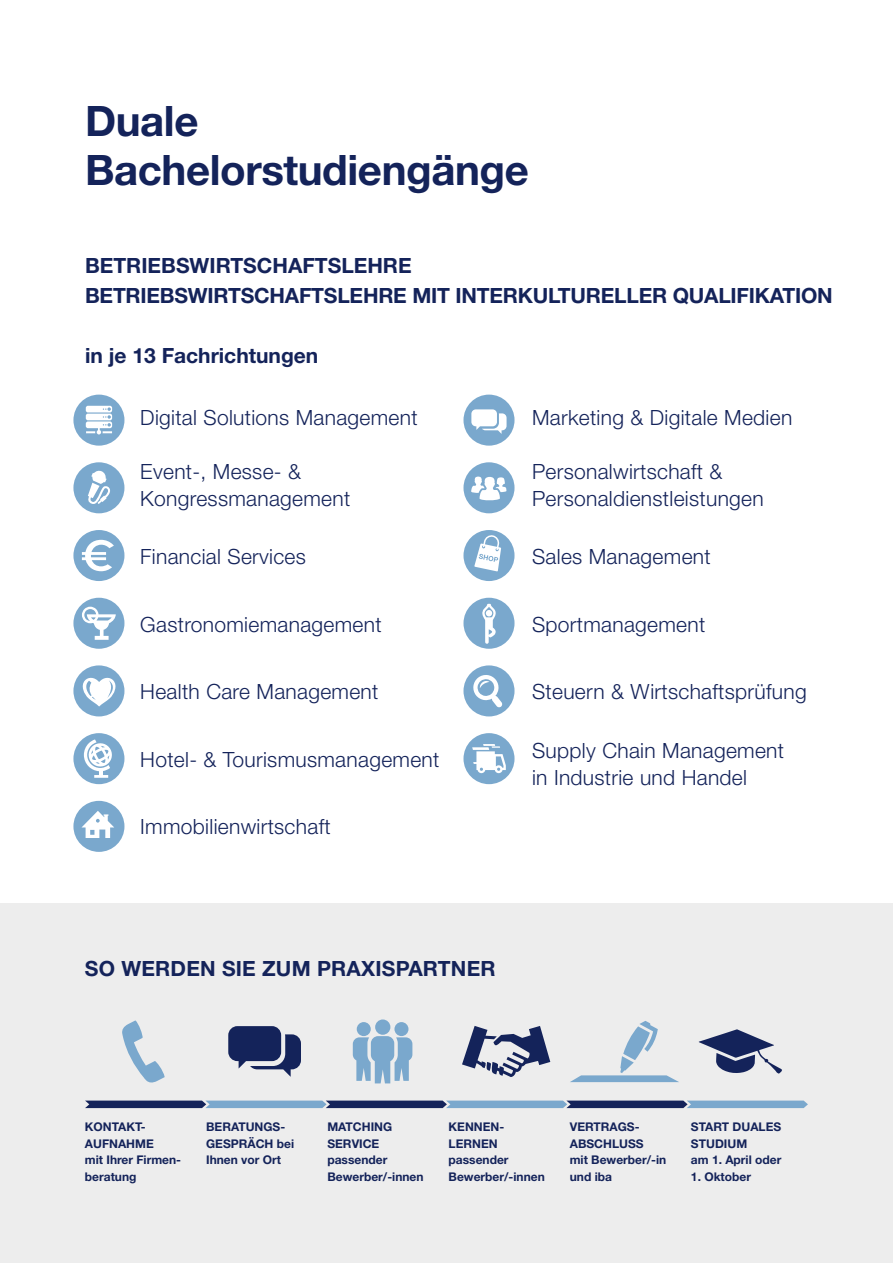
<style>
.page{position:relative;width:893px;height:1263px;background:#fff}
.page>*{position:absolute;margin:0;border:0;box-sizing:border-box;transform-origin:0 0}
.Seitenheadline{font:700 42px "Helvetica Neue LT Std";letter-spacing:-.01em;color:#14235a}
.Copy_9_light{font:300 21px/27px "Helvetica Neue LT Std";letter-spacing:.015em;color:#14235a}
.Seitenheadline-2{font:700 21px "Helvetica Neue LT Std";letter-spacing:-.01em;color:#14235a}
.Tabelle_7_5_Bold{font:700 21px "Helvetica Neue LT Std";letter-spacing:.01em;color:#14235a}
.Tabelle_7_5_Bold-2{font:700 12px/16.5px "Helvetica Neue LT Std";color:#14235a}
</style>
<div class="page">
<div style="left:0;top:904px;width:893px;height:359px;background:#ededed"></div>
<div style="left:73px;top:395px;width:51px;height:51px;background:#7aa8cd;border-radius:50%"></div>
<svg style="left:86px;top:406px;width:26px;height:28px"></svg>
<div style="left:463px;top:395px;width:51px;height:51px;background:#7aa8cd;border-radius:50%"></div>
<div style="left:73px;top:462px;width:51px;height:51px;background:#7aa8cd;border-radius:50%"></div>
<div style="left:463px;top:462px;width:51px;height:51px;background:#7aa8cd;border-radius:50%"></div>
<div style="left:73px;top:530px;width:51px;height:51px;background:#7aa8cd;border-radius:50%"></div>
<div style="left:463px;top:530px;width:51px;height:51px;background:#7aa8cd;border-radius:50%"></div>
<div style="left:73px;top:598px;width:51px;height:51px;background:#7aa8cd;border-radius:50%"></div>
<div style="left:463px;top:598px;width:51px;height:51px;background:#7aa8cd;border-radius:50%"></div>
<div style="left:73px;top:665px;width:51px;height:51px;background:#7aa8cd;border-radius:50%"></div>
<div style="left:463px;top:665px;width:51px;height:51px;background:#7aa8cd;border-radius:50%"></div>
<div style="left:73px;top:733px;width:51px;height:51px;background:#7aa8cd;border-radius:50%"></div>
<div style="left:463px;top:733px;width:51px;height:51px;background:#7aa8cd;border-radius:50%"></div>
<div style="left:73px;top:801px;width:51px;height:51px;background:#7aa8cd;border-radius:50%"></div>
<svg style="left:482px;top:604px;width:14px;height:40px"></svg>
<svg style="left:84px;top:739px;width:28px;height:39px"></svg>
<svg style="left:82px;top:607px;width:34px;height:33px"></svg>
<svg style="left:473px;top:675px;width:30px;height:33px"></svg>
<svg style="left:474px;top:534px;width:27px;height:37px"></svg>
<svg style="left:472px;top:744px;width:34px;height:29px"></svg>
<svg style="left:471px;top:476px;width:35px;height:25px"></svg>
<svg style="left:82px;top:677px;width:34px;height:29px"></svg>
<svg style="left:471px;top:409px;width:36px;height:25px"></svg>
<svg style="left:82px;top:811px;width:32px;height:27px"></svg>
<svg style="left:88px;top:470px;width:22px;height:34px"></svg>
<svg style="left:82px;top:540px;width:32px;height:31px"></svg>
<svg style="left:122px;top:1020px;width:43px;height:63px"></svg>
<svg style="left:228px;top:1026px;width:73px;height:51px"></svg>
<svg style="left:353px;top:1019px;width:59px;height:64px"></svg>
<svg style="left:462px;top:1026px;width:88px;height:51px"></svg>
<svg style="left:570px;top:1021px;width:109px;height:61px"></svg>
<svg style="left:699px;top:1029px;width:83px;height:45px"></svg>
<svg style="left:85px;top:1100px;width:723px;height:8px;background:#57739c"></svg>
<p class="Seitenheadline" style="left:85px;top:95px;width:115px">Duale</p>
<p class="Seitenheadline" style="left:85px;top:144px;width:445px">Bachelorstudiengänge</p>
<p class="Seitenheadline-2" style="left:85px;top:253px;width:328px">BETRIEBSWIRTSCHAFTSLEHRE</p>
<p class="Seitenheadline-2" style="left:85px;top:283px;width:749px">BETRIEBSWIRTSCHAFTSLEHRE MIT INTERKULTURELLER QUALIFIKATION</p>
<p class="Seitenheadline-2" style="left:85px;top:343px;width:235px">in je 13 Fachrichtungen</p>
<p class="Copy_9_light" style="left:140px;top:403px;width:279px">Digital Solutions Management</p>
<p class="Copy_9_light" style="left:140px;top:457px;width:211px">Event-, Messe- &amp;<br>Kongressmanagement</p>
<p class="Copy_9_light" style="left:140px;top:543px;width:167px">Financial Services</p>
<p class="Copy_9_light" style="left:140px;top:610px;width:243px">Gastronomiemanagement</p>
<p class="Copy_9_light" style="left:140px;top:678px;width:240px">Health Care Management</p>
<p class="Copy_9_light" style="left:140px;top:745px;width:301px">Hotel- &amp; Tourismusmanagement</p>
<p class="Copy_9_light" style="left:140px;top:813px;width:192px">Immobilienwirtschaft</p>
<p class="Copy_9_light" style="left:532px;top:403px;width:262px">Marketing &amp; Digitale Medien</p>
<p class="Copy_9_light" style="left:532px;top:457px;width:233px">Personalwirtschaft &amp;<br>Personaldienstleistungen</p>
<p class="Copy_9_light" style="left:532px;top:543px;width:180px">Sales Management</p>
<p class="Copy_9_light" style="left:532px;top:610px;width:175px">Sportmanagement</p>
<p class="Copy_9_light" style="left:532px;top:678px;width:276px">Steuern &amp; Wirtschaftsprüfung</p>
<p class="Copy_9_light" style="left:532px;top:736px;width:253px">Supply Chain Management in Industrie und Handel</p>
<p class="Tabelle_7_5_Bold" style="left:85px;top:955px;width:412px">SO WERDEN SIE ZUM PRAXISPARTNER</p>
<p class="Tabelle_7_5_Bold-2" style="left:85px;top:1119px;width:61px">KONTAKT-</p>
<p class="Tabelle_7_5_Bold-2" style="left:85px;top:1135px;width:98px">AUFNAHME<br>mit Ihrer Firmen&shy;beratung</p>
<p class="Tabelle_7_5_Bold-2" style="left:206px;top:1119px;width:89px">BERATUNGS-<br>GESPRÄCH bei<br>Ihnen vor Ort</p>
<p class="Tabelle_7_5_Bold-2" style="left:327px;top:1119px;width:66px">MATCHING</p>
<p class="Tabelle_7_5_Bold-2" style="left:327px;top:1135px;width:98px">SERVICE passender<br>Bewerber/-innen</p>
<p class="Tabelle_7_5_Bold-2" style="left:449px;top:1119px;width:98px">KENNEN-<br>LERNEN passender<br>Bewerber/-innen</p>
<p class="Tabelle_7_5_Bold-2" style="left:570px;top:1119px;width:98px">VERTRAGS-<br>ABSCHLUSS<br>mit Bewerber/-in und iba</p>
<p class="Tabelle_7_5_Bold-2" style="left:691px;top:1119px;width:92px">START DUALES<br>STUDIUM<br>am 1. April oder</p>
<p class="Tabelle_7_5_Bold-2" style="left:691px;top:1168px;width:62px">1. Oktober</p>
</div>
